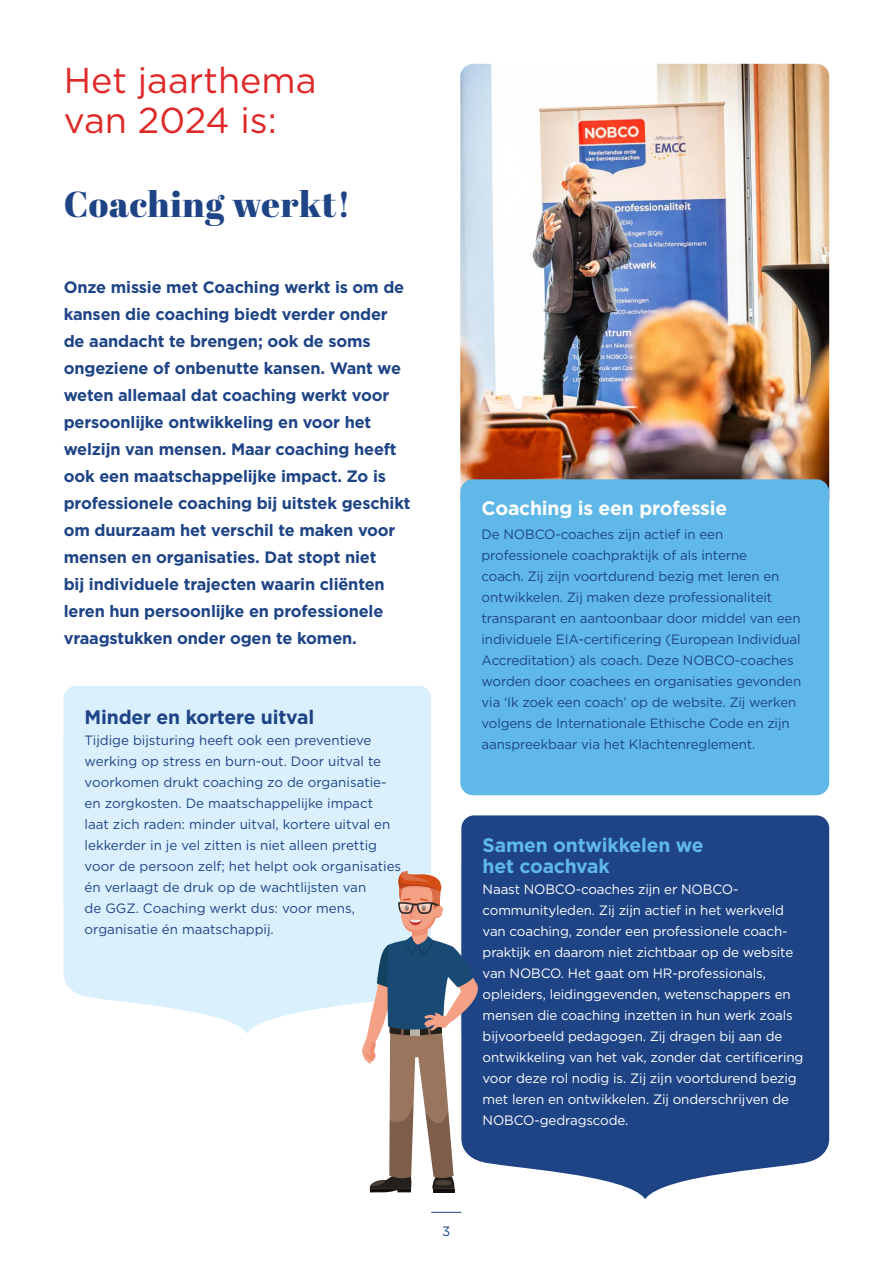
<style>
.page{position:relative;width:893px;height:1263px;background:#fff}
.page>*{position:absolute;margin:0;border:0;box-sizing:border-box;transform-origin:0 0}
.t1{font:36px/40.5px "Gotham";color:#de2928}
.t2{font:36px "Abril Fatface";letter-spacing:.02em;color:#1e4486}
.t3{font:700 19.5px/21px "Gotham";letter-spacing:-.01em;color:#5fb8e8}
.t4{font:700 19.5px "Gotham";letter-spacing:-.01em;color:#fff}
.t5{font:700 19.5px "Gotham";letter-spacing:-.01em;color:#1e4486}
.t6{font:700 16.5px/27px "Gotham";letter-spacing:-.01em;color:#1e4486}
.t7{font:13.5px/21px "Gotham";letter-spacing:-.01em;color:#1e4486}
.t8{font:13.5px/21px "Gotham";letter-spacing:-.01em;color:#fff}
</style>
<div class="page">
<img style="left:460px;top:64px;width:369px;height:424px">
<div style="left:460px;top:479px;width:369px;height:316px;background:#5fb8e8;border-radius:13px"></div>
<svg style="left:461px;top:815px;width:368px;height:384px;background:#2d508e"></svg>
<div style="left:63px;top:686px;width:368px;height:347px;background:#dbf0fd"></div>
<svg style="left:362px;top:871px;width:120px;height:321px"></svg>
<hr style="left:431px;top:1212px;width:30px;height:1px;background:#1e4486">
<h1 class="t1" style="left:64px;top:59px;width:254px">Het jaarthema van 2024 is:</h1>
<h1 class="t2" style="left:64px;top:179px;width:288px">Coaching werkt!</h1>
<p class="t6" style="left:64px;top:273px;width:348px">Onze missie met Coaching werkt is om de kansen die coaching biedt verder onder de aandacht te brengen; ook de soms ongeziene of onbenutte kansen. Want we weten allemaal dat coaching werkt voor persoonlijke ontwikkeling en voor het welzijn van mensen. Maar coaching heeft ook een maatschappelijke impact. Zo is professionele coaching bij uitstek geschikt om duurzaam het verschil te maken voor mensen en organisaties. Dat stopt niet<br>bij individuele trajecten waarin cliënten leren hun persoonlijke en professionele vraagstukken onder ogen te komen.</p>
<h2 class="t5" style="left:85px;top:704px;width:231px">Minder en kortere uitval</h2>
<p class="t7" style="left:85px;top:729px;width:318px">Tijdige bijsturing heeft ook een preventieve werking op stress en burn-out. Door uitval te voorkomen drukt coaching zo de organisatie&shy;en zorgkosten. De maatschappelijke impact<br>laat zich raden: minder uitval, kortere uitval en lekkerder in je vel zitten is niet alleen prettig voor de persoon zelf; het helpt ook organisaties én verlaagt de druk op de wachtlijsten van<br>de GGZ. Coaching werkt dus: voor mens, organisatie én maatschappij.</p>
<h2 class="t4" style="left:482px;top:495px;width:247px">Coaching is een professie</h2>
<p class="t7" style="left:482px;top:523px;width:321px">De NOBCO-coaches zijn actief in een professionele coachpraktijk of als interne<br>coach. Zij zijn voortdurend bezig met leren en ontwikkelen. Zij maken deze professionaliteit transparant en aantoonbaar door middel van een individuele EIA-certificering (European Individual Accreditation) als coach. Deze NOBCO-coaches worden door coachees en organisaties gevonden via ‘Ik zoek een coach’ op de website. Zij werken volgens de Internationale Ethische Code en zijn aanspreekbaar via het Klachtenreglement.</p>
<h2 class="t3" style="left:483px;top:835px;width:223px">Samen ontwikkelen we het coachvak</h2>
<p class="t8" style="left:483px;top:879px;width:322px">Naast NOBCO-coaches zijn er NOBCO&shy;communityleden. Zij zijn actief in het werkveld van coaching, zonder een professionele coach&shy;praktijk en daarom niet zichtbaar op de website van NOBCO. Het gaat om HR-professionals, opleiders, leidinggevenden, wetenschappers en mensen die coaching inzetten in hun werk zoals bijvoorbeeld pedagogen. Zij dragen bij aan de ontwikkeling van het vak, zonder dat certificering voor deze rol nodig is. Zij zijn voortdurend bezig met leren en ontwikkelen. Zij onderschrijven de NOBCO-gedragscode.</p>
<p class="t7" style="left:442px;top:1220px;width:10px">3</p>
</div>
